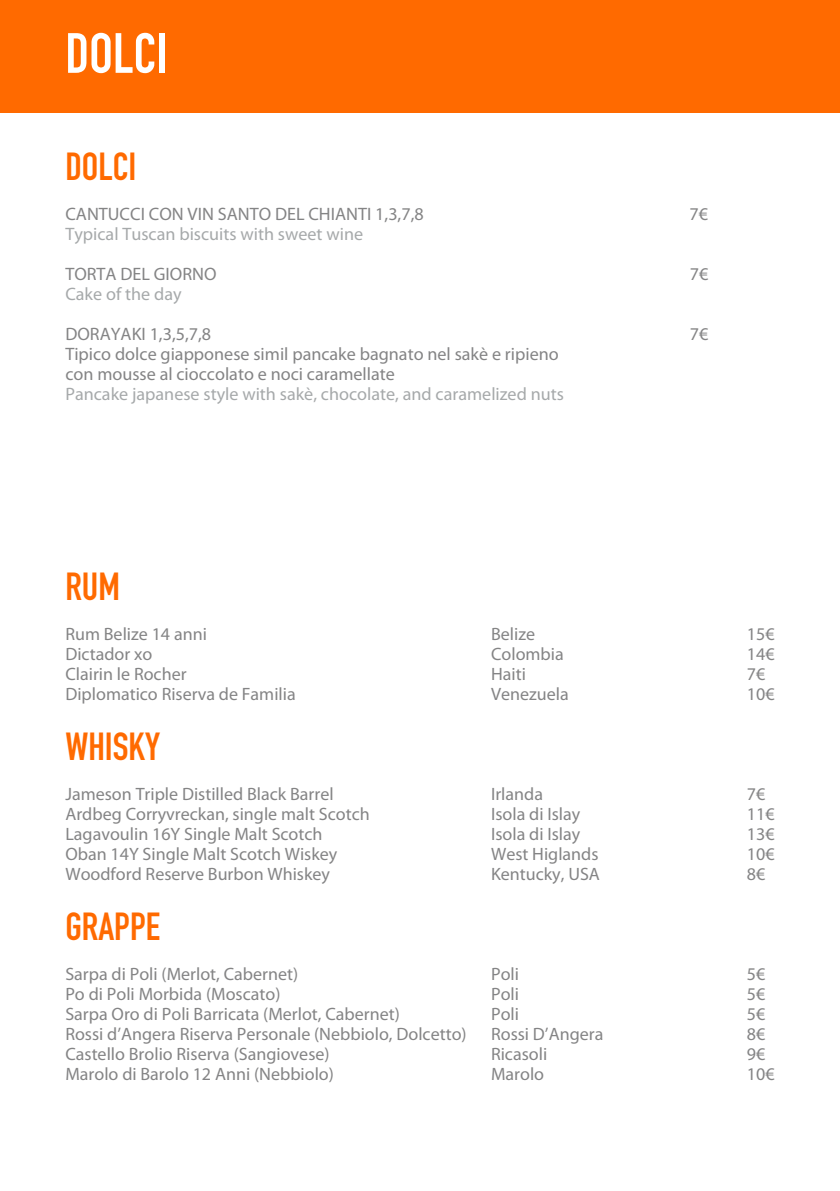
<style>
.page{position:relative;width:840px;height:1191px;background:#fff}
.page>*{position:absolute;margin:0;border:0;box-sizing:border-box;transform-origin:0 0}
.t1{font:700 55.8px "DIN Condensed";color:#fff}
.t2{font:700 38.6px "DIN Condensed";color:#ff6a00}
.t3{font:18px/20px "Myriad Pro";color:#848485}
.t4{font:18px "Myriad Pro";color:#a6a9aa}
</style>
<div class="page">
<div style="left:0;top:0;width:839px;height:113px;background:#ff6a00"></div>
<h1 class="t1" style="left:65px;top:16px;width:104px">DOLCI</h1>
<h2 class="t2" style="left:65px;top:140px;width:73px">DOLCI</h2>
<p class="t3" style="left:65px;top:203px;width:359px">CANTUCCI CON VIN SANTO DEL CHIANTI 1,3,7,8</p>
<p class="t3" style="left:689px;top:203px;width:20px">7€</p>
<p class="t4" style="left:65px;top:222px;width:299px">Typical Tuscan biscuits with sweet wine</p>
<p class="t3" style="left:65px;top:263px;width:153px">TORTA DEL GIORNO</p>
<p class="t3" style="left:689px;top:263px;width:20px">7€</p>
<p class="t4" style="left:65px;top:282px;width:118px">Cake of the day</p>
<p class="t3" style="left:65px;top:323px;width:147px">DORAYAKI 1,3,5,7,8</p>
<p class="t3" style="left:689px;top:323px;width:20px">7€</p>
<p class="t3" style="left:65px;top:343px;width:494px">Tipico dolce giapponese simil pancake bagnato nel sakè e ripieno con mousse al cioccolato e noci caramellate</p>
<p class="t4" style="left:65px;top:382px;width:500px">Pancake japanese style with sakè, chocolate, and caramelized nuts</p>
<h2 class="t2" style="left:65px;top:560px;width:56px">RUM</h2>
<p class="t3" style="left:65px;top:623px;width:143px">Rum Belize 14 anni</p>
<p class="t3" style="left:491px;top:623px;width:45px">Belize</p>
<p class="t3" style="left:746px;top:623px;width:29px">15€</p>
<p class="t3" style="left:65px;top:643px;width:88px">Dictador xo</p>
<p class="t3" style="left:491px;top:643px;width:74px">Colombia</p>
<p class="t3" style="left:746px;top:643px;width:29px">14€</p>
<p class="t3" style="left:65px;top:663px;width:123px">Clairin le Rocher</p>
<p class="t3" style="left:491px;top:663px;width:36px">Haiti</p>
<p class="t3" style="left:746px;top:663px;width:20px">7€</p>
<p class="t3" style="left:65px;top:683px;width:232px">Diplomatico Riserva de Familia</p>
<p class="t3" style="left:491px;top:683px;width:79px">Venezuela</p>
<p class="t3" style="left:746px;top:683px;width:29px">10€</p>
<h2 class="t2" style="left:65px;top:720px;width:96px">WHISKY</h2>
<p class="t3" style="left:65px;top:783px;width:270px">Jameson Triple Distilled Black Barrel</p>
<p class="t3" style="left:491px;top:783px;width:53px">Irlanda</p>
<p class="t3" style="left:746px;top:783px;width:20px">7€</p>
<p class="t3" style="left:65px;top:803px;width:306px">Ardbeg Corryvreckan, single malt Scotch</p>
<p class="t3" style="left:491px;top:803px;width:91px">Isola di Islay</p>
<p class="t3" style="left:746px;top:803px;width:29px">11€</p>
<p class="t3" style="left:65px;top:823px;width:258px">Lagavoulin 16Y Single Malt Scotch</p>
<p class="t3" style="left:491px;top:823px;width:91px">Isola di Islay</p>
<p class="t3" style="left:746px;top:823px;width:29px">13€</p>
<p class="t3" style="left:65px;top:843px;width:273px">Oban 14Y Single Malt Scotch Wiskey</p>
<p class="t3" style="left:491px;top:843px;width:109px">West Higlands</p>
<p class="t3" style="left:746px;top:843px;width:29px">10€</p>
<p class="t3" style="left:65px;top:863px;width:266px">Woodford Reserve Burbon Whiskey</p>
<p class="t3" style="left:491px;top:863px;width:110px">Kentucky, USA</p>
<p class="t3" style="left:746px;top:863px;width:20px">8€</p>
<h2 class="t2" style="left:65px;top:900px;width:96px">GRAPPE</h2>
<p class="t3" style="left:65px;top:963px;width:234px">Sarpa di Poli (Merlot, Cabernet)</p>
<p class="t3" style="left:491px;top:963px;width:29px">Poli</p>
<p class="t3" style="left:746px;top:963px;width:20px">5€</p>
<p class="t3" style="left:65px;top:983px;width:216px">Po di Poli Morbida (Moscato)</p>
<p class="t3" style="left:491px;top:983px;width:29px">Poli</p>
<p class="t3" style="left:746px;top:983px;width:20px">5€</p>
<p class="t3" style="left:65px;top:1003px;width:336px">Sarpa Oro di Poli Barricata (Merlot, Cabernet)</p>
<p class="t3" style="left:491px;top:1003px;width:29px">Poli</p>
<p class="t3" style="left:746px;top:1003px;width:20px">5€</p>
<p class="t3" style="left:65px;top:1023px;width:402px">Rossi d’Angera Riserva Personale (Nebbiolo, Dolcetto)</p>
<p class="t3" style="left:491px;top:1023px;width:114px">Rossi D’Angera</p>
<p class="t3" style="left:746px;top:1023px;width:20px">8€</p>
<p class="t3" style="left:65px;top:1043px;width:265px">Castello Brolio Riserva (Sangiovese)</p>
<p class="t3" style="left:491px;top:1043px;width:58px">Ricasoli</p>
<p class="t3" style="left:746px;top:1043px;width:20px">9€</p>
<p class="t3" style="left:65px;top:1063px;width:270px">Marolo di Barolo 12 Anni (Nebbiolo)</p>
<p class="t3" style="left:491px;top:1063px;width:55px">Marolo</p>
<p class="t3" style="left:746px;top:1063px;width:29px">10€</p>
</div>
